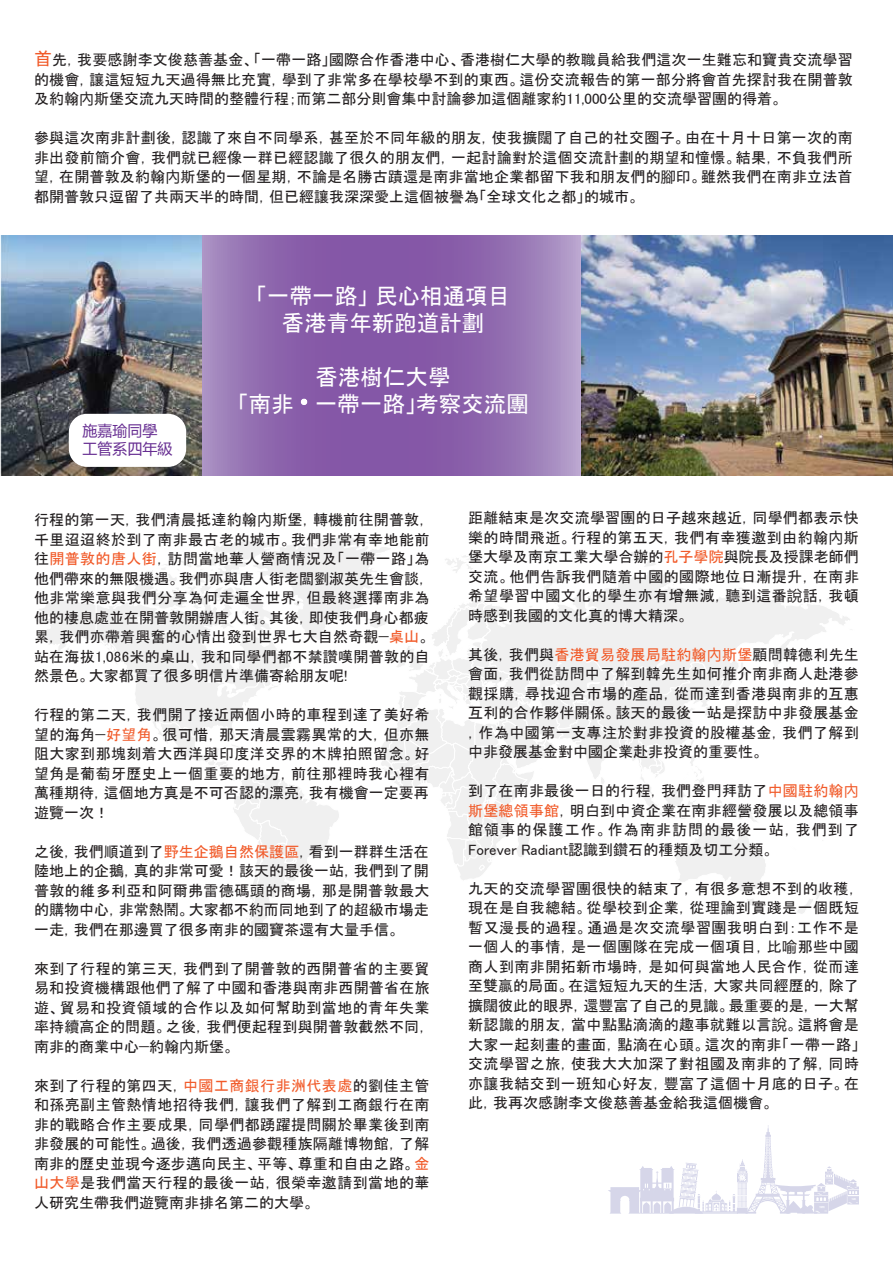
<style>
.page{position:relative;width:893px;height:1263px;background:#fff}
.page>*{position:absolute;margin:0;border:0;box-sizing:border-box;transform-origin:0 0}
.t1{font:22.5px/27px "MS UI Gothic";color:#fff;text-align:center}
.t2{font:15px/19.5px "MS UI Gothic";color:#231f20;text-align:justify}
.t3{font:15px/18px "Microsoft Ya Hei UI";color:#662d91}
.s1{font-size:18px;color:#f15a29}
.s2{font-family:"Microsoft Ya Hei UI"}
.s3{color:#f15a29}
.s4{font-family:"Microsoft Ya Hei UI";color:#f15a29}
</style>
<div class="page">
<svg style="left:36px;top:538px;width:791px;height:401px"></svg>
<svg style="left:608px;top:1125px;width:251px;height:88px"></svg>
<svg style="left:202px;top:236px;width:380px;height:240px;background:#906aaf"></svg>
<svg style="left:299px;top:397px;width:10px;height:10px"></svg>
<img style="left:0;top:236px;width:202px;height:240px">
<div style="left:69px;top:414px;width:117px;height:53px;background:#fff;border-radius:18px"></div>
<img style="left:582px;top:236px;width:311px;height:240px">
<p class="t2" style="left:34px;top:50px;width:820px"><span class="s1">首</span>先，我要感謝李文俊慈善基金、「一帶一路」國際合作香港中心、香港樹仁大學的教職員給我們這次一生難忘和寶貴交流學習的機會，讓這短短九天過得無比充實，學到了非常多在學校學不到的東西。這份交流報告的第一部分將會首先探討我在開普敦及約翰<span class="s2">內</span>斯堡交流九天時間的整體行程；而第二部分則會集中討論參加這個離家約11,000公里的交流學習團的得着。</p>
<p class="t2" style="left:34px;top:128px;width:820px">參與這次南非計劃後，認識了來自不同學系，甚至於不同年級的朋友，使我擴闊了自己的社交圈子。由在十月十日第一次的南非出發前簡介會，我們就已經像一群已經認識了很久的朋友們，一起討論對於這個交流計劃的期望和憧憬。結果，不負我們所望，在開普敦及約翰<span class="s2">內</span>斯堡的一個星期，不論是名勝古蹟還是南非當地企業都留下我和朋友們的<span class="s2">腳</span>印。雖然我們在南非立法首都開普敦只逗留了共兩天半的時間，但已經讓我深深愛上這個被譽為「全球文化之都」的城市。</p>
<p class="t3" style="left:82px;top:421px;width:92px">施嘉瑜同學工管系四年級</p>
<h1 class="t1" style="left:256px;top:282px;width:256px">「一帶一路」 民心相通項目香港青年新跑道計劃</h1>
<h1 class="t1" style="left:237px;top:363px;width:293px">香港樹仁大學<br>「南非<sup>。</sup>一帶一路」考察交流團</h1>
<p class="t2" style="left:34px;top:510px;width:397px">行程的第一天，我們清晨抵達約翰<span class="s2">內</span>斯堡，轉機前往開普敦，千里迢迢終於到了南非最古老的城市。我們非常有幸地能前往<span class="s3">開普敦的唐人街</span>，訪問當地華人營商情況及「一帶一路」為他們帶來的無限機遇。我們亦與唐人街老闆劉淑英先生會談，他非常樂意與我們分享為何走遍全世界，但最終選擇南非為他的棲息處並在開普敦開辦唐人街。其後，即使我們身心都疲累，我們亦帶着興奮的心情出發到世界七大自然奇觀—<span class="s3">桌山</span>。站在海拔1,086米的桌山，我和同學們都不禁讚嘆開普敦的自然景色。大家都買了很多明信片準備寄給朋友呢!</p>
<p class="t2" style="left:34px;top:705px;width:397px">行程的第二天，我們開了接近兩個小時的車程到達了美好希望的海角—<span class="s3">好望角</span>。很可惜，那天清晨雲霧異常的大，但亦無阻大家到那塊刻着大西洋與印度洋交界的木牌拍照留念。好望角是葡萄牙歷史上一個重要的地方，前往那裡時我心裡有萬種期待，這個地方真是不可否認的漂亮，我有機會一定要再遊覽一次！</p>
<p class="t2" style="left:34px;top:841px;width:397px">之後，我們順道到了<span class="s3">野生企鵝自然保護區</span>，看到一群群生活在陸地上的企鵝，真的非常可愛！該天的最後一站，我們到了開普敦的維多利亞和阿爾弗雷德碼頭的商場，那是開普敦最大的購物中心，非常熱鬧。大家都不約而同地到了的超級市場走一走，我們在那邊買了很多南非的國寶茶還有大量手信。</p>
<p class="t2" style="left:34px;top:958px;width:397px">來到了行程的第三天，我們到了開普敦的西開普省的主要貿易和投資機構跟他們了解了中國和香港與南非西開普省在旅遊、貿易和投資領域的合作以及如何幫助到當地的青年失業率持續高企的問題。之後，我們便起程到與開普敦截然不同，南非的商業中心—約翰<span class="s2">內</span>斯堡。</p>
<p class="t2" style="left:34px;top:1075px;width:397px">來到了行程的第四天，<span class="s3">中國工商銀行非洲代表處</span>的劉佳主管和孫亮副主管熱情地招待我們，讓我們了解到工商銀行在南非的戰略合作主要成果，同學們都踴躍提問關於畢業後到南非發展的可能性。過後，我們透過參觀種族隔離博物館，了解南非的歷史並現今逐步邁向民主、平等、尊重和自由之路。<span class="s3">金山大學</span>是我們當天行程的最後一站，很榮幸邀請到當地的華人研究生帶我們遊覽南非排名第二的大學。</p>
<p class="t2" style="left:468px;top:508px;width:392px">距離結束是次交流學習團的日子越來越近，同學們都表示快樂的時間飛逝。行程的第五天，我們有幸獲邀到由約翰<span class="s2">內</span>斯堡大學及南京工業大學合辦的<span class="s3">孔子學院</span>與院長及授課老師們交流。他們告訴我們隨着中國的國際地位日漸提升，在南非希望學習中國文化的學生亦有增無減，聽到這番<span class="s2">說</span>話，我頓時感到我國的文化真的博大精深。</p>
<p class="t2" style="left:468px;top:645px;width:392px">其後，我們與<span class="s3">香港貿易發展局駐約翰</span><span class="s4">內</span><span class="s3">斯堡</span>顧問韓德利先生會面，我們從訪問中了解到韓先生如何推介南非商人赴港參觀採購，尋找迎合市場的<span class="s2">產</span>品，從而達到香港與南非的互惠互利的合作夥伴關係。該天的最後一站是探訪中非發展基金，作為中國第一支專注於對非投資的股權基金，我們了解到中非發展基金對中國企業赴非投資的重要性。</p>
<p class="t2" style="left:468px;top:781px;width:392px">到了在南非最後一日的行程，我們登門拜訪了<span class="s3">中國駐約翰</span><span class="s4">內</span><span class="s3">斯堡總領事館</span>，明白到中資企業在南非經營發展以及總領事館領事的保護工作。作為南非訪問的最後一站，我們到了Forever Radiant認識到鑽石的種類及切工分類。</p>
<p class="t2" style="left:468px;top:879px;width:392px">九天的交流學習團很快的結束了，有很多意想不到的收穫，現在是自我總結。從學校到企業，從理論到實踐是一個既短暫又漫長的過程。通過是次交流學習團我明白到：工作不是一個人的事情，是一個團隊在完成一個項目，比<span class="s2">喻</span>那些中國商人到南非開拓新市場時，是如何與當地人民合作，從而達至雙贏的局面。在這短短九天的生活，大家共同經歷的，除了擴闊彼此的眼界，還豐富了自己的見識。最重要的是，一大幫新認識的朋友，當中點點滴滴的趣事就難以言<span class="s2">說</span>。這將會是大家一起刻畫的畫面，點滴在心頭。這次的南非「一帶一路」交流學習之旅，使我大大加深了對祖國及南非的了解，同時亦讓我結交到一班知心好友，豐富了這個十月底的日子。在此，我再次感謝李文俊慈善基金給我這個機會。</p>
</div>
